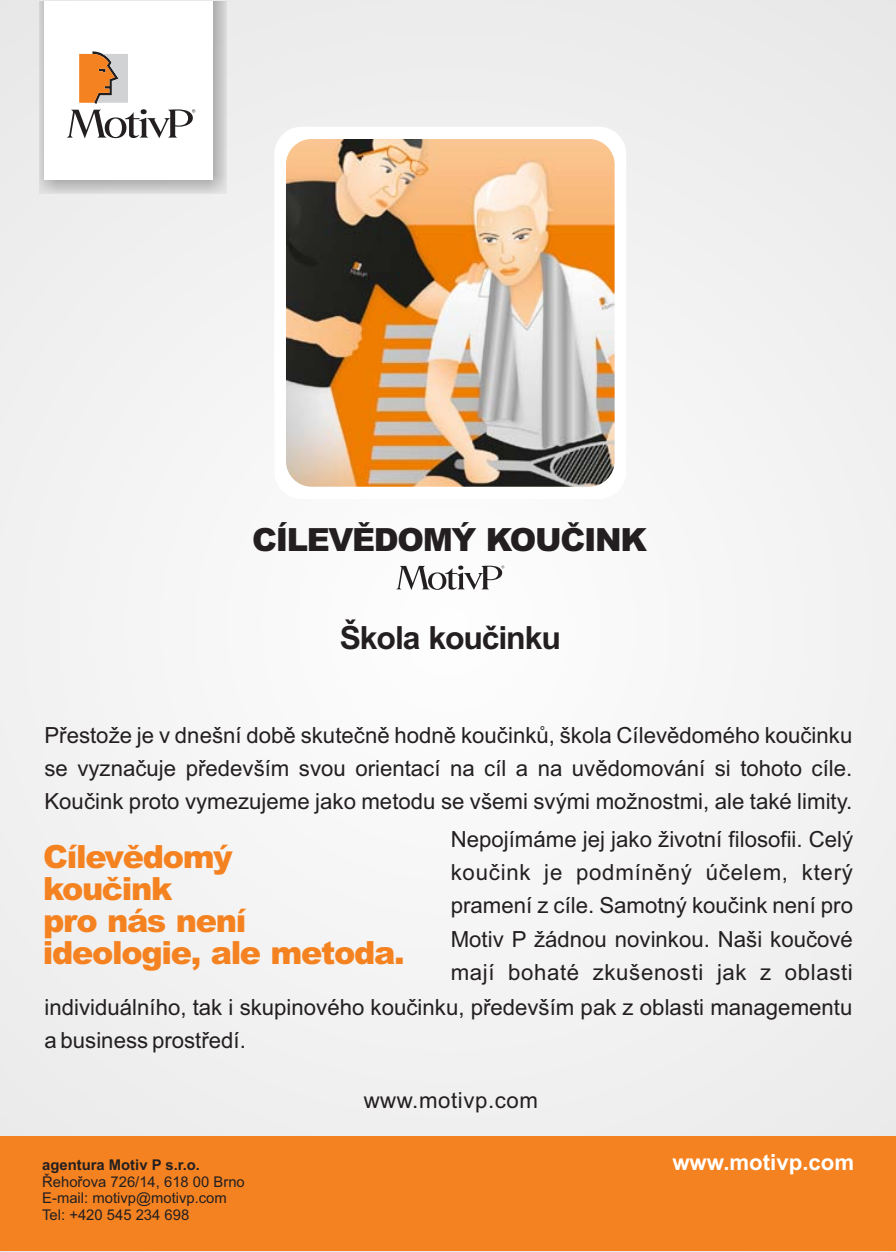
<style>
.page{position:relative;width:896px;height:1252px;background:#fff}
.page>*{position:absolute;margin:0;border:0;box-sizing:border-box;transform-origin:0 0}
.t1{font:900 32px/31.8px "Arial";letter-spacing:-.04em;color:#f58220}
.t2{font:900 32px "Arial";letter-spacing:-.04em;color:#231f20}
.t3{font:700 32px "Arial";letter-spacing:-.035em;color:#231f20}
.t4{font:22.2px/33.2px "Arial";color:#231f20;text-align:justify}
.t5{font:700 22.2px "Arial";color:#fff}
.t6{font:22.2px "Arial";letter-spacing:.025em;color:#231f20}
.t7{font:14.8px/16.6px "Arial";color:#231f20}
.t8{font:700 14.8px "Arial";color:#231f20}
</style>
<div class="page">
<div style="left:0;top:1px;width:896px;height:1249px;background:#f2f2f2"></div>
<div style="left:39px;top:1px;width:187px;height:193px;background:#231f20;opacity:.39"></div>
<div style="left:44px;top:1px;width:169px;height:178px;background:#fff"></div>
<div style="left:0;top:1136px;width:896px;height:114px;background:#f58220"></div>
<svg style="left:67px;top:51px;width:128px;height:87px"></svg>
<svg style="left:275px;top:127px;width:351px;height:372px"></svg>
<svg style="left:397px;top:565px;width:107px;height:24px"></svg>
<h1 class="t2" style="left:252px;top:516px;width:396px">CÍLEVĚDOMÝ KOUČINK</h1>
<h1 class="t3" style="left:340px;top:616px;width:223px">Škola koučinku</h1>
<p class="t4" style="left:44px;top:719px;width:809px">Přestože je v dnešní době skutečně hodně koučinků, škola Cílevědomého koučinku se vyznačuje především svou orientací na cíl a na uvědomování si tohoto cíle.<br>Koučink proto vymezujeme jako metodu se všemi svými možnostmi, ale také limity.</p>
<h1 class="t1" style="left:43px;top:840px;width:363px">Cílevědomý<br>koučink<br>pro nás není ideologie, ale metoda.</h1>
<p class="t4" style="left:451px;top:822px;width:404px">Nepojímáme jej jako životní filosofii. Celý koučink je podmíněný účelem, který pramení z cíle. Samotný koučink není pro Motiv P žádnou novinkou. Naši koučové mají bohaté zkušenosti jak z oblasti</p>
<p class="t4" style="left:44px;top:990px;width:809px">individuálního, tak i skupinového koučinku, především pak z oblasti managementu a business prostředí.</p>
<p class="t6" style="left:364px;top:1085px;width:176px">www.motivp.com</p>
<p class="t8" style="left:42px;top:1155px;width:159px">agentura Motiv P s.r.o.</p>
<p class="t5" style="left:672px;top:1147px;width:183px">www.motivp.com</p>
<p class="t7" style="left:42px;top:1173px;width:204px">Řehořova 726/14, 618 00 Brno<br>E-mail: motivp@motivp.com<br>Tel: +420 545 234 698</p>
</div>
